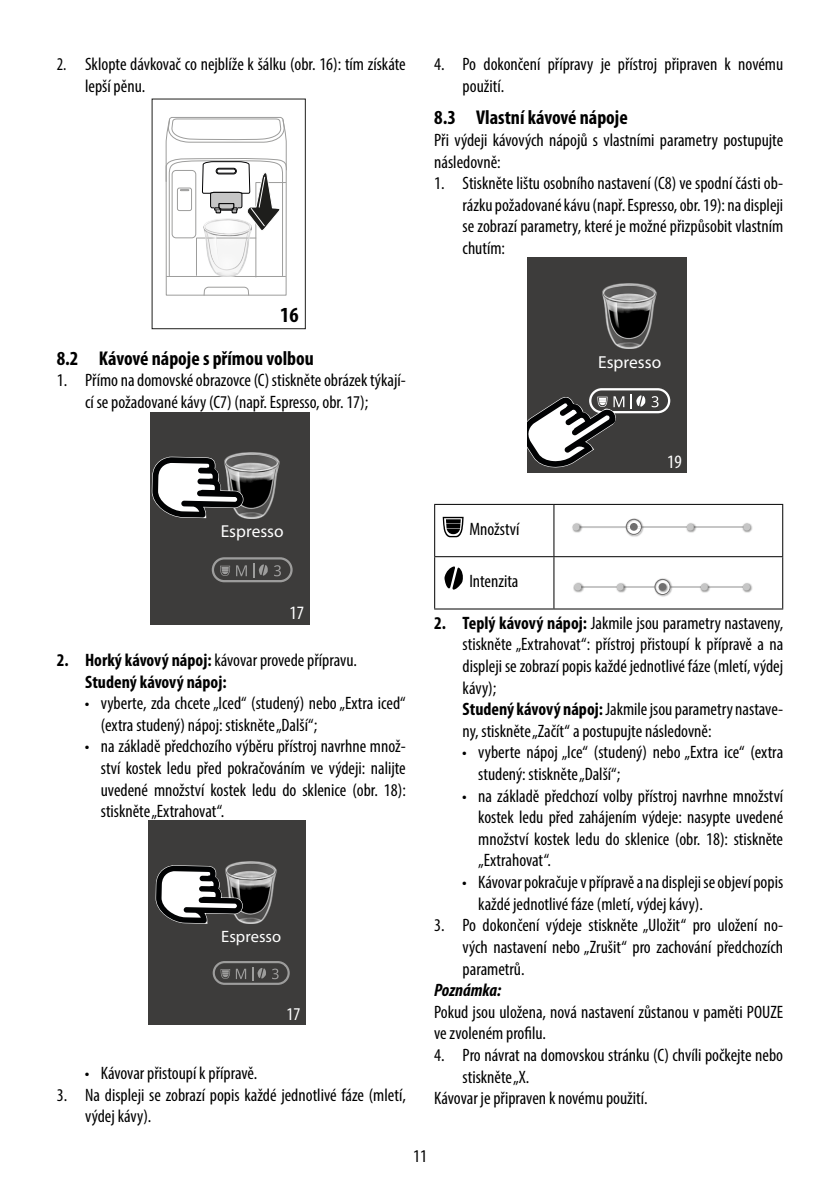
<style>
.page{position:relative;width:840px;height:1191px;background:#fff}
.page>*{position:absolute;margin:0;border:0;box-sizing:border-box;transform-origin:0 0}
.t1{font:700 condensed 21.6px "Myriad Pro";color:#000}
.t2{font:700 condensed 20px "Myriad Pro";color:#000}
.t3{font:condensed 19px "Myriad Pro";color:#fff}
.t4{font:condensed 18px/21.6px "Myriad Pro";color:#000}
.t5{font:condensed 18px/21.6px "Myriad Pro";color:#000;scale:.93 1}
.t6{font:700 condensed 18px/21.6px "Myriad Pro";color:#000}
.t7{font:italic 700 condensed 18px "Myriad Pro";color:#000}
.t8{font:condensed 18px "Myriad Pro";color:#fff}
.t9{font:17.4px "Myriad Pro";color:#fff}
.t10{font:16.4px "Myriad Pro";color:#fff}
.s1{font-weight:400}
.s2{font-weight:700}
</style>
<div class="page">
<svg style="left:165px;top:117px;width:122px;height:179px"></svg>
<div style="left:150px;top:412px;width:159px;height:212px;background:#3d3c3b"></div>
<svg style="left:212px;top:557px;width:80px;height:25px"></svg>
<img style="left:240px;top:452px;width:39px;height:66px">
<svg style="left:151px;top:453px;width:96px;height:66px"></svg>
<div style="left:148px;top:820px;width:157px;height:205px;background:#3d3c3b"></div>
<svg style="left:212px;top:961px;width:77px;height:24px"></svg>
<img style="left:246px;top:861px;width:30px;height:62px">
<svg style="left:155px;top:861px;width:91px;height:63px"></svg>
<div style="left:527px;top:257px;width:159px;height:216px;background:#3d3c3b"></div>
<img style="left:602px;top:283px;width:54px;height:66px">
<svg style="left:527px;top:388px;width:143px;height:80px"></svg>
<hr style="left:434px;top:504px;width:119px;height:1px;background:#000">
<hr style="left:434px;top:505px;width:1px;height:51px;background:#000">
<hr style="left:553px;top:504px;width:229px;height:1px;background:#000">
<hr style="left:553px;top:505px;width:1px;height:51px;background:#000">
<hr style="left:781px;top:505px;width:1px;height:51px;background:#000">
<hr style="left:434px;top:556px;width:119px;height:1px;background:#000">
<hr style="left:434px;top:557px;width:1px;height:51px;background:#000">
<hr style="left:553px;top:556px;width:229px;height:1px;background:#000">
<hr style="left:553px;top:557px;width:1px;height:51px;background:#000">
<hr style="left:781px;top:557px;width:1px;height:51px;background:#000">
<hr style="left:434px;top:608px;width:119px;height:1px;background:#000">
<hr style="left:553px;top:608px;width:229px;height:1px;background:#000">
<svg style="left:442px;top:517px;width:21px;height:20px"></svg>
<hr style="left:577px;top:526px;width:49px;height:2px;background:#c6c6c6">
<hr style="left:641px;top:526px;width:106px;height:2px;background:#c6c6c6">
<svg style="left:572px;top:523px;width:10px;height:10px"></svg>
<div style="left:572px;top:523px;width:7px;height:7px;background:#c6c6c6;border-radius:50%"></div>
<svg style="left:686px;top:523px;width:10px;height:10px"></svg>
<div style="left:686px;top:523px;width:7px;height:7px;background:#c6c6c6;border-radius:50%"></div>
<svg style="left:742px;top:523px;width:10px;height:10px"></svg>
<div style="left:743px;top:523px;width:6px;height:7px;background:#c6c6c6;border-radius:50%"></div>
<img style="left:627px;top:518px;width:17px;height:19px">
<div style="left:625px;top:519px;width:16px;height:16px;border:1px solid #706f6f;border-radius:50%"></div>
<div style="left:629px;top:523px;width:8px;height:8px;background:#706f6f;border-radius:50%"></div>
<svg style="left:444px;top:566px;width:19px;height:24px"></svg>
<hr style="left:578px;top:586px;width:76px;height:2px;background:#c6c6c6">
<hr style="left:669px;top:586px;width:76px;height:2px;background:#c6c6c6">
<svg style="left:616px;top:583px;width:9px;height:10px"></svg>
<div style="left:616px;top:583px;width:7px;height:7px;background:#c6c6c6;border-radius:50%"></div>
<svg style="left:742px;top:583px;width:10px;height:10px"></svg>
<div style="left:742px;top:583px;width:7px;height:7px;background:#c6c6c6;border-radius:50%"></div>
<svg style="left:700px;top:583px;width:10px;height:10px"></svg>
<div style="left:700px;top:583px;width:7px;height:7px;background:#c6c6c6;border-radius:50%"></div>
<img style="left:656px;top:578px;width:16px;height:19px">
<div style="left:654px;top:579px;width:16px;height:16px;border:1px solid #706f6f;border-radius:50%"></div>
<div style="left:658px;top:583px;width:8px;height:8px;background:#706f6f;border-radius:50%"></div>
<svg style="left:573px;top:582px;width:10px;height:11px"></svg>
<div style="left:574px;top:583px;width:7px;height:7px;background:#c6c6c6;border-radius:50%"></div>
<p class="t5" style="left:85px;top:53px;width:346px;text-indent:-28px">2. Sklopte dávkovač co nejblíže k šálku (obr. 16): tím získáte lepší pěnu.</p>
<p class="t1" style="left:280px;top:302px;width:20px">16</p>
<p class="t2" style="left:57px;top:346px;width:258px">8.2 Kávové nápoje s přímou volbou</p>
<p class="t4" style="left:57px;top:369px;width:350px;text-align:center">1. Přímo na domovské obrazovce (C) stiskněte obrázek týkají&shy;cí se požadované kávy (C7) (např. Espresso, obr. 17);</p>
<p class="t4" style="left:462px;top:53px;width:322px;text-indent:-28px">4. Po dokončení přípravy je přístroj připraven k novému použití.</p>
<p class="t2" style="left:434px;top:105px;width:195px">8.3 Vlastní kávové nápoje</p>
<p class="t4" style="left:434px;top:129px;width:350px">Při výdeji kávových nápojů s vlastními parametry postupujte následovně:</p>
<p class="t4" style="left:462px;top:172px;width:322px;text-align:justify;text-indent:-28px">1. Stiskněte lištu osobního nastavení (C8) ve spodní části ob&shy;rázku požadované kávu (např. Espresso, obr. 19): na displeji se zobrazí parametry, které je možné přizpůsobit vlastním chutím:</p>
<p class="t9" style="left:598px;top:352px;width:64px">Espresso</p>
<p class="t3" style="left:666px;top:450px;width:16px">19</p>
<p class="t9" style="left:221px;top:521px;width:64px">Espresso</p>
<p class="t4" style="left:469px;top:518px;width:52px">Množství</p>
<p class="t3" style="left:289px;top:601px;width:16px">17</p>
<p class="t6" style="left:85px;top:648px;width:273px;text-indent:-28px">2. Horký kávový nápoj: <span class="s1">kávovar provede přípravu.<br></span>Studený kávový nápoj:</p>
<p class="t4" style="left:101px;top:692px;width:306px;text-indent:-16px">• vyberte, zda chcete „Iced“ (studený) nebo „Extra iced“ (extra studený) nápoj: stiskněte „Další“;</p>
<p class="t4" style="left:101px;top:735px;width:306px;text-align:justify;text-indent:-16px">• na základě předchozího výběru přístroj navrhne množ&shy;ství kostek ledu před pokračováním ve výdeji: nalijte uvedené množství kostek ledu do sklenice (obr. 18): stiskněte „Extrahovat“.</p>
<p class="t10" style="left:221px;top:926px;width:61px">Espresso</p>
<p class="t8" style="left:286px;top:1003px;width:15px">17</p>
<p class="t4" style="left:85px;top:1062px;width:174px">• Kávovar přistoupí k přípravě.</p>
<p class="t4" style="left:85px;top:1083px;width:322px;text-indent:-28px">3. Na displeji se zobrazí popis každé jednotlivé fáze (mletí, výdej kávy).</p>
<p class="t4" style="left:469px;top:570px;width:51px">Intenzita</p>
<p class="t4" style="left:462px;top:612px;width:322px;text-indent:-28px"><span class="s2">2. Teplý kávový nápoj:</span> Jakmile jsou parametry nastaveny, stiskněte „Extrahovat“: přístroj přistoupí k přípravě a na displeji se zobrazí popis každé jednotlivé fáze (mletí, výdej kávy);<br><span class="s2">Studený kávový nápoj:</span> Jakmile jsou parametry nastave&shy;ny, stiskněte „Začít“ a postupujte následovně:</p>
<p class="t4" style="left:478px;top:741px;width:306px;text-indent:-16px">• vyberte nápoj „Ice“ (studený) nebo „Extra ice“ (extra studený: stiskněte „Další“;</p>
<p class="t4" style="left:478px;top:784px;width:306px;text-align:justify;text-indent:-16px">• na základě předchozí volby přístroj navrhne množství kostek ledu před zahájením výdeje: nasypte uvedené množství kostek ledu do sklenice (obr. 18): stiskněte „Extrahovat“.</p>
<p class="t4" style="left:478px;top:871px;width:306px;text-indent:-16px">• Kávovar pokračuje v přípravě a na displeji se objeví popis každé jednotlivé fáze (mletí, výdej kávy).</p>
<p class="t4" style="left:462px;top:914px;width:322px;text-align:justify;text-indent:-28px">3. Po dokončení výdeje stiskněte „Uložit“ pro uložení no&shy;vých nastavení nebo „Zrušit“ pro zachování předchozích parametrů.</p>
<p class="t7" style="left:434px;top:979px;width:68px">Poznámka:</p>
<p class="t4" style="left:434px;top:1000px;width:350px">Pokud jsou uložena, nová nastavení zůstanou v paměti POUZE ve zvoleném profilu.</p>
<p class="t4" style="left:434px;top:1044px;width:350px">4. Pro návrat na domovskou stránku (C) chvíli počkejte nebo</p>
<p class="t4" style="left:462px;top:1065px;width:68px">stiskněte „X.</p>
<p class="t4" style="left:434px;top:1087px;width:215px">Kávovar je připraven k novému použití.</p>
<p class="t4" style="left:413px;top:1145px;width:15px">11</p>
</div>
